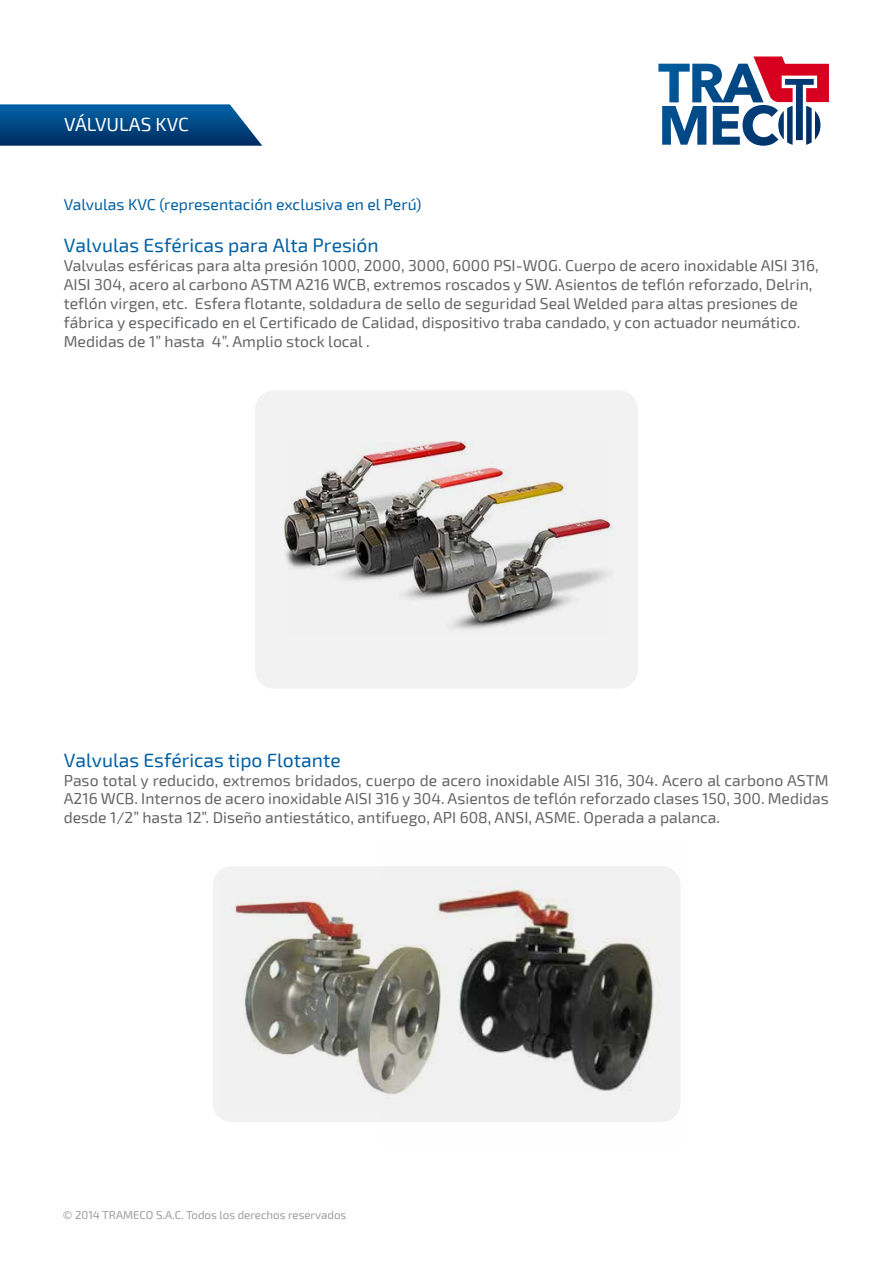
<style>
.page{position:relative;width:893px;height:1263px;background:#fff}
.page>*{position:absolute;margin:0;border:0;box-sizing:border-box;transform-origin:0 0}
.t1{font:19.2px "Exo 2";color:#005fa2}
.t2{font:18.9px "Exo 2";color:#fff}
.t3{font:15.75px/18.9px "Exo 2";color:#646567}
.t4{font:15.75px "Exo 2";color:#005fa2}
.t5{font:11.4px "Exo 2";color:#9b9c9e}
</style>
<div class="page">
<svg style="left:658px;top:56px;width:171px;height:90px"></svg>
<svg style="left:0;top:104px;width:262px;height:42px;background:#12548b"></svg>
<div style="left:255px;top:390px;width:383px;height:299px;background:#f2f2f2;border-radius:19px"></div>
<div style="left:213px;top:866px;width:467px;height:256px;background:#f2f2f2;border-radius:19px"></div>
<img style="left:235px;top:900px;width:147px;height:192px">
<img style="left:382px;top:875px;width:298px;height:245px">
<img style="left:284px;top:442px;width:329px;height:187px">
<p class="t2" style="left:64px;top:113px;width:126px">VÁLVULAS KVC</p>
<p class="t4" style="left:64px;top:195px;width:359px">Valvulas KVC (representación exclusiva en el Perú)</p>
<p class="t1" style="left:64px;top:234px;width:316px">Valvulas Esféricas para Alta Presión</p>
<p class="t3" style="left:64px;top:256px;width:756px">Valvulas esféricas para alta presión 1000, 2000, 3000, 6000 PSI-WOG. Cuerpo de acero inoxidable AISI 316, AISI 304, acero al carbono ASTM A216 WCB, extremos roscados y SW. Asientos de teflón reforzado, Delrin, teflón virgen, etc. Esfera flotante, soldadura de sello de seguridad Seal Welded para altas presiones de fábrica y especificado en el Certificado de Calidad, dispositivo traba candado, y con actuador neumático.<br>Medidas de 1” hasta 4”. Amplio stock local .</p>
<p class="t1" style="left:64px;top:749px;width:278px">Valvulas Esféricas tipo Flotante</p>
<p class="t3" style="left:64px;top:771px;width:766px;text-align:justify">Paso total y reducido, extremos bridados, cuerpo de acero inoxidable AISI 316, 304. Acero al carbono ASTM A216 WCB. Internos de acero inoxidable AISI 316 y 304. Asientos de teflón reforzado clases 150, 300. Medidas desde 1/2” hasta 12”. Diseño antiestático, antifuego, API 608, ANSI, ASME. Operada a palanca.</p>
<p class="t5" style="left:63px;top:1208px;width:285px">© 2014 TRAMECO S.A.C. Todos los derechos reservados</p>
</div>
